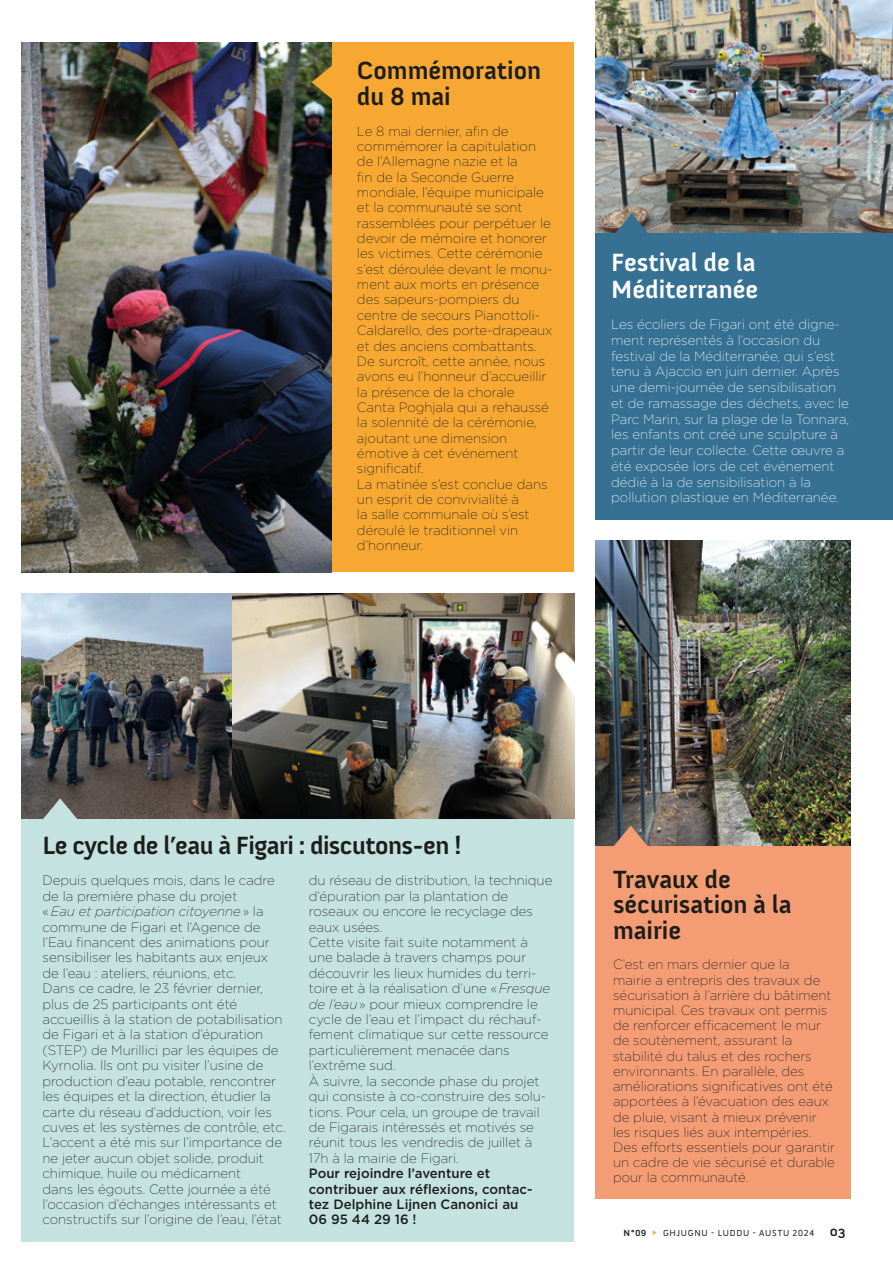
<style>
.page{position:relative;width:893px;height:1263px;background:#fff}
.page>*{position:absolute;margin:0;border:0;box-sizing:border-box;transform-origin:0 0}
.t1{font:700 25.5px/25.8px "Anivers";letter-spacing:-.005em;color:#1d1d1b}
.t2{font:700 25.5px "Anivers";letter-spacing:-.025em;color:#1d1d1b}
.t3{font:700 25.5px/26.2px "Anivers";letter-spacing:-.005em;color:#fff}
.t4{font:200 13.5px/15.5px "Gotham";color:#1d1d1b}
.t5{font:200 13.5px/15.8px "Gotham";color:#fff}
.t6{font:500 13.5px/15.5px "Gotham";color:#1d1d1b}
.t7{font:9px "Anivers";letter-spacing:.08em;color:#1d1d1b}
.s1{font-style:italic}
.s2{font-weight:700}
.s3{color:#f7a833}
.s4{font-weight:700;font-size:13.5px}
</style>
<div class="page">
<div style="left:595px;top:803px;width:255px;height:396px;background:#f49d74"></div>
<img style="left:595px;top:541px;width:255px;height:304px">
<img style="left:595px;top:0;width:298px;height:233px">
<div style="left:21px;top:638px;width:553px;height:604px;background:#c4e3e0"></div>
<div style="left:282px;top:43px;width:292px;height:529px;background:#f7a833"></div>
<svg style="left:614px;top:213px;width:35px;height:20px"></svg>
<svg style="left:613px;top:826px;width:35px;height:20px"></svg>
<img style="left:21px;top:43px;width:311px;height:529px">
<div style="left:595px;top:233px;width:298px;height:287px;background:#367194"></div>
<svg style="left:312px;top:65px;width:20px;height:35px"></svg>
<img style="left:232px;top:593px;width:342px;height:226px">
<img style="left:21px;top:593px;width:211px;height:226px">
<svg style="left:43px;top:798px;width:35px;height:21px"></svg>
<h1 class="t1" style="left:357px;top:58px;width:186px">Commémoration du 8 mai</h1>
<p class="t4" style="left:357px;top:123px;width:197px">Le 8 mai dernier, afin de commémorer la capitulation de l’Allemagne nazie et la<br>fin de la Seconde Guerre mondiale, l’équipe municipale et la communauté se sont rassemblées pour perpétuer le devoir de mémoire et honorer les victimes. Cette cérémonie s’est déroulée devant le monu&shy;ment aux morts en présence des sapeurs-pompiers du centre de secours Pianottoli-<br>Caldarello, des porte-drapeaux et des anciens combattants.<br>De surcroît, cette année, nous avons eu l’honneur d’accueillir la présence de la chorale<br>Canta Poghjala qui a rehaussé la solennité de la cérémonie, ajoutant une dimension émotive à cet événement significatif.<br>La matinée s’est conclue dans un esprit de convivialité à<br>la salle communale où s’est déroulé le traditionnel vin d’honneur.</p>
<h1 class="t3" style="left:611px;top:250px;width:149px">Festival de la<br>Méditerranée</h1>
<p class="t5" style="left:611px;top:316px;width:239px">Les écoliers de Figari ont été digne&shy;ment représentés à l’occasion du festival de la Méditerranée, qui s’est tenu à Ajaccio en juin dernier. Après une demi-journée de sensibilisation et de ramassage des déchets, avec le Parc Marin, sur la plage de la Tonnara, les enfants ont créé une sculpture à partir de leur collecte. Cette œuvre a été exposée lors de cet événement dédié à la de sensibilisation à la pollution plastique en Méditerranée.</p>
<h1 class="t2" style="left:43px;top:832px;width:421px">Le cycle de l’eau à Figari : discutons-en !</h1>
<p class="t4" style="left:43px;top:872px;width:244px">Depuis quelques mois, dans le cadre de la première phase du projet<br>« <span class="s1">Eau et participation citoyenne</span> » la commune de Figari et l’Agence de l’Eau financent des animations pour sensibiliser les habitants aux enjeux de l’eau : ateliers, réunions, etc.<br>Dans ce cadre, le 23 février dernier, plus de 25 participants ont été accueillis à la station de potabilisation de Figari et à la station d’épuration (STEP) de Murillici par les équipes de Kyrnolia. Ils ont pu visiter l’usine de production d’eau potable, rencontrer les équipes et la direction, étudier la carte du réseau d’adduction, voir les cuves et les systèmes de contrôle, etc.<br>L’accent a été mis sur l’importance de ne jeter aucun objet solide, produit chimique, huile ou médicament<br>dans les égouts. Cette journée a été l’occasion d’échanges intéressants et constructifs sur l’origine de l’eau, l’état</p>
<p class="t4" style="left:309px;top:872px;width:245px">du réseau de distribution, la technique d’épuration par la plantation de roseaux ou encore le recyclage des eaux usées.<br>Cette visite fait suite notamment à une balade à travers champs pour découvrir les lieux humides du terri&shy;toire et à la réalisation d’une « <span class="s1">Fresque de l’eau</span> » pour mieux comprendre le cycle de l’eau et l’impact du réchauf&shy;fement climatique sur cette ressource particulièrement menacée dans l’extrême sud.<br>À suivre, la seconde phase du projet qui consiste à co-construire des solu&shy;tions. Pour cela, un groupe de travail de Figarais intéressés et motivés se réunit tous les vendredis de juillet à 17h à la mairie de Figari.</p>
<p class="t6" style="left:309px;top:1165px;width:225px">Pour rejoindre l’aventure et contribuer aux réflexions, contac&shy;tez Delphine Lijnen Canonici au<br>06 95 44 29 16 !</p>
<h1 class="t1" style="left:613px;top:866px;width:180px">Travaux de sécurisation à la mairie</h1>
<p class="t4" style="left:613px;top:956px;width:223px">C’est en mars dernier que la<br>mairie a entrepris des travaux de sécurisation à l’arrière du bâtiment municipal. Ces travaux ont permis de renforcer efficacement le mur de soutènement, assurant la stabilité du talus et des rochers environnants. En parallèle, des améliorations significatives ont été apportées à l’évacuation des eaux de pluie, visant à mieux prévenir les risques liés aux intempéries.<br>Des efforts essentiels pour garantir un cadre de vie sécurisé et durable pour la communauté.</p>
<p class="t7" style="left:624px;top:1228px;width:223px"><span class="s2">N°09</span> <span class="s3">◊</span> GHJUGNU - LUDDU - AUSTU 2024 <span class="s4">03</span></p>
</div>
